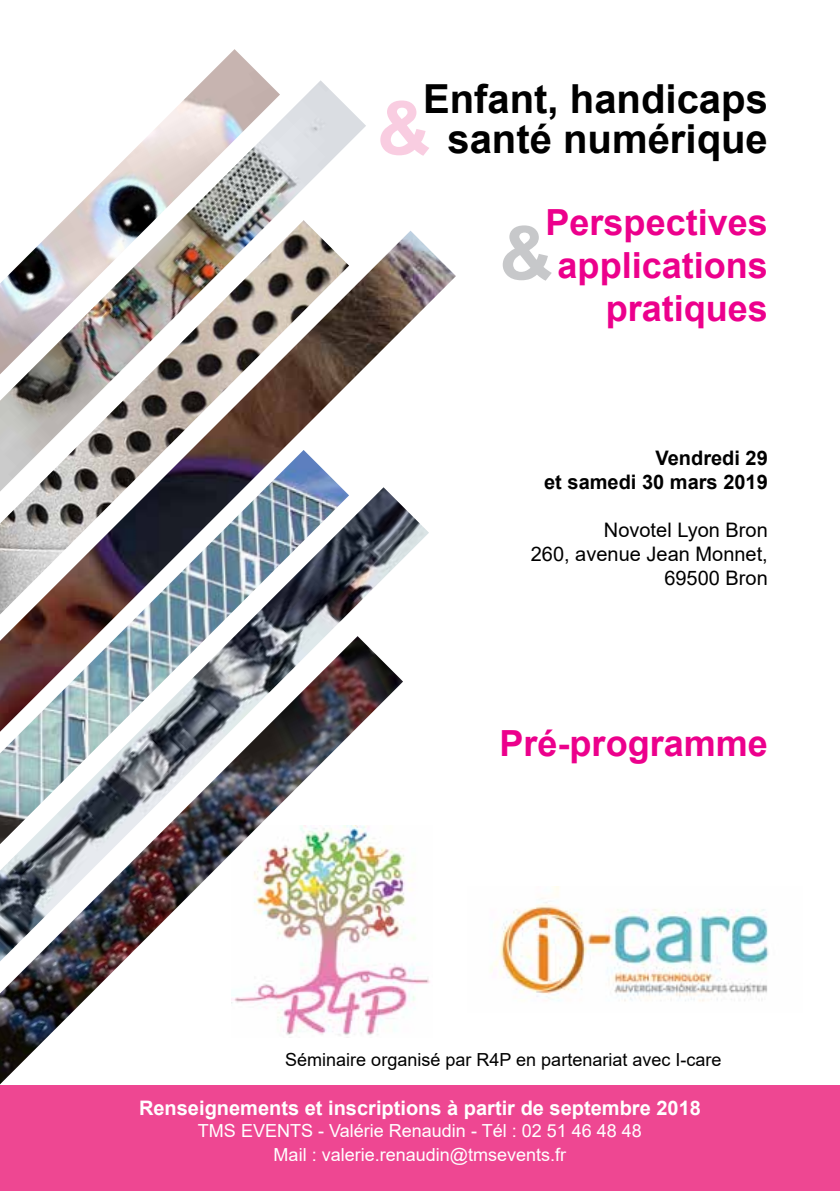
<style>
.page{position:relative;width:840px;height:1191px;background:#fff}
.page>*{position:absolute;margin:0;border:0;box-sizing:border-box;transform-origin:0 0}
.t1{font:700 74px "Arial";color:#f9cde1}
.t2{font:700 74px "Arial";color:#c7c8ca}
.t3{font:700 40px/40px "Arial";color:#000;text-align:right}
.t4{font:700 36px/43.2px "Arial";color:#ec008c;text-align:right}
.t5{font:700 20px "Arial";color:#fff}
.t6{font:20px/24px "Arial";color:#000;text-align:right}
.t7{font:700 20px/24px "Arial";color:#000;text-align:right}
.t8{font:18px/24px "Arial";color:#fff;text-align:center}
.t9{font:18px "Arial";color:#000}
</style>
<div class="page">
<img style="left:403px;top:967px;width:27px;height:42px">
<img style="left:490px;top:887px;width:279px;height:115px">
<div style="left:0;top:1085px;width:839px;height:106px;background:#ee4792"></div>
<img style="left:204px;top:49px;width:61px;height:31px">
<img style="left:64px;top:80px;width:302px;height:140px">
<img style="left:53px;top:220px;width:261px;height:11px">
<img style="left:0;top:231px;width:456px;height:219px">
<img style="left:0;top:450px;width:341px;height:37px">
<img style="left:0;top:487px;width:429px;height:452px">
<img style="left:0;top:636px;width:403px;height:448px">
<h2 class="t3" style="left:423px;top:80px;width:346px">Enfant, handicaps santé numérique</h2>
<h1 class="t1" style="left:377px;top:76px;width:55px">&amp;</h1>
<h3 class="t4" style="left:545px;top:201px;width:224px">Perspectives applications pratiques</h3>
<h1 class="t2" style="left:499px;top:201px;width:55px">&amp;</h1>
<p class="t7" style="left:544px;top:446px;width:225px">Vendredi 29<br>et samedi 30 mars 2019</p>
<p class="t6" style="left:530px;top:517px;width:238px">Novotel Lyon Bron<br>260, avenue Jean Monnet,<br>69500 Bron</p>
<h3 class="t4" style="left:499px;top:722px;width:270px">Pré-programme</h3>
<p class="t9" style="left:285px;top:1047px;width:437px">Séminaire organisé par R4P en partenariat avec I-care</p>
<p class="t5" style="left:139px;top:1093px;width:563px">Renseignements et inscriptions à partir de septembre 2018</p>
<p class="t8" style="left:198px;top:1118px;width:445px">TMS EVENTS - Valérie Renaudin - Tél : 02 51 46 48 48<br>Mail : valerie.renaudin@tmsevents.fr</p>
</div>
